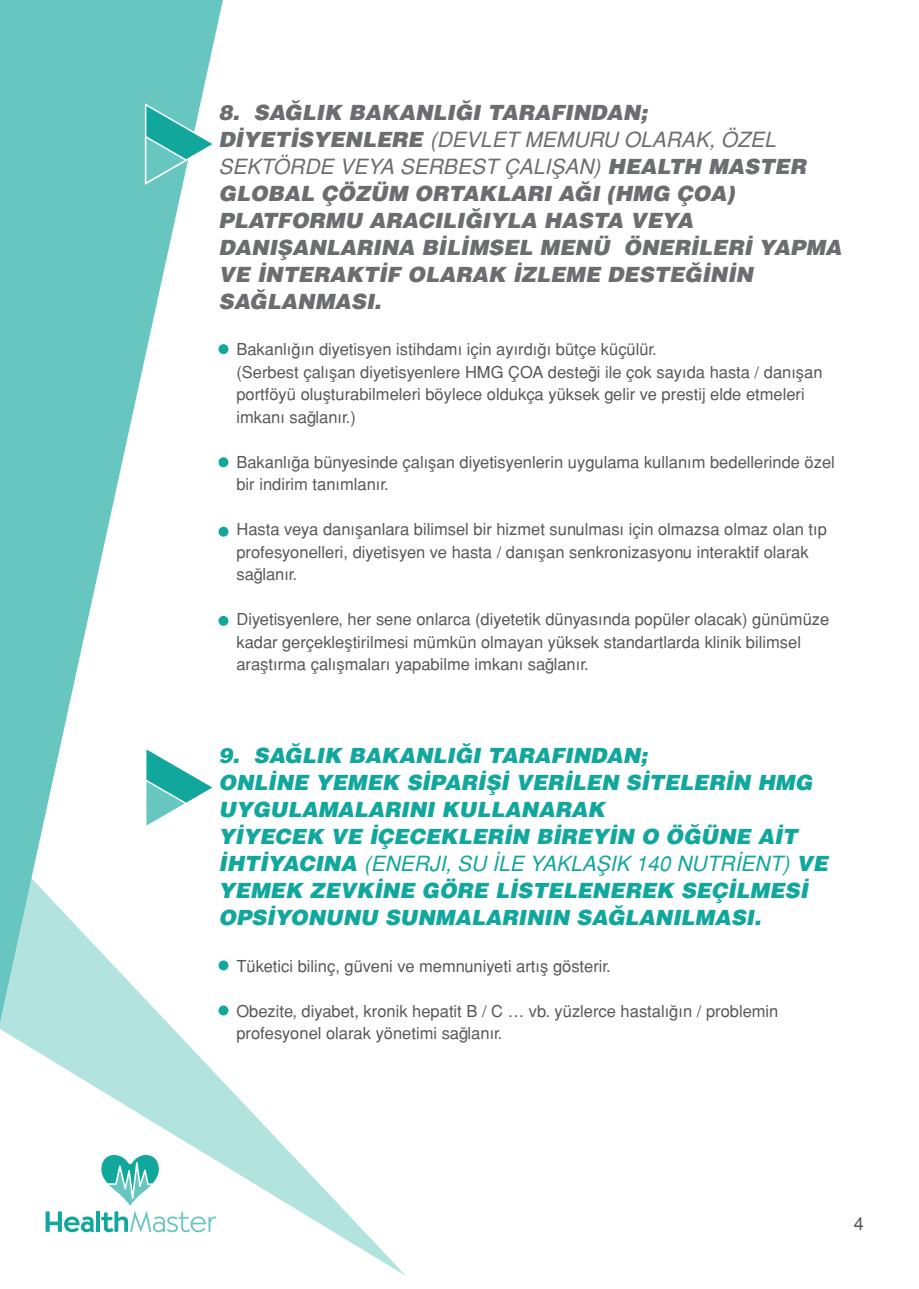
<style>
.page{position:relative;width:919px;height:1289px;background:#fff}
.page>*{position:absolute;margin:0;border:0;box-sizing:border-box;transform-origin:0 0}
.t1{font:21px/27px "Helvetica Black Italic Tr";color:#12a79d}
.t2{font:21px/27px "Helvetica Black Italic Tr";color:#6c6d70}
.t3{font:italic 21px/27px "Helvetica Tr";color:#6c6d70}
.t4{font:italic 21px "Helvetica Tr";color:#12a79d}
.t5{font:18px "Helvetica Normal Tr";color:#57585a}
.t6{font:16.5px/22.5px "Helvetica Normal Tr";color:#57585a}
.s1{font-family:"Helvetica Black Italic Tr";font-style:normal}
</style>
<div class="page">
<svg style="left:0;top:0;width:223px;height:838px;fill:#67c7c0"></svg>
<svg style="left:0;top:838px;width:406px;height:438px"></svg>
<svg style="left:144px;top:102px;width:72px;height:84px"></svg>
<div style="left:218px;top:344px;width:10px;height:10px;background:#12a79d;border-radius:50%"></div>
<div style="left:218px;top:526px;width:10px;height:10px;background:#12a79d;border-radius:50%"></div>
<div style="left:218px;top:457px;width:10px;height:10px;background:#12a79d;border-radius:50%"></div>
<div style="left:218px;top:616px;width:10px;height:10px;background:#12a79d;border-radius:50%"></div>
<svg style="left:144px;top:745px;width:72px;height:84px"></svg>
<div style="left:218px;top:960px;width:10px;height:10px;background:#12a79d;border-radius:50%"></div>
<div style="left:218px;top:1005px;width:10px;height:10px;background:#12a79d;border-radius:50%"></div>
<p class="t2" style="left:218px;top:98px;width:430px">8. SAĞLIK BAKANLIĞI TARAFINDAN;</p>
<p class="t3" style="left:218px;top:126px;width:589px"><span class="s1">DİYETİSYENLERE</span> (DEVLET MEMURU OLARAK, ÖZEL<br>SEKTÖRDE VEYA SERBEST ÇALIŞAN) <span class="s1">HEALTH MASTER</span></p>
<p class="t2" style="left:218px;top:179px;width:624px">GLOBAL ÇÖZÜM ORTAKLARI AĞI (HMG ÇOA)<br>PLATFORMU ARACILIĞIYLA HASTA VEYA DANIŞANLARINA BİLİMSEL MENÜ ÖNERİLERİ YAPMA VE İNTERAKTİF OLARAK İZLEME DESTEĞİNİN SAĞLANMASI.</p>
<p class="t6" style="left:236px;top:338px;width:587px">Bakanlığın diyetisyen istihdamı için ayırdığı bütçe küçülür.<br>(Serbest çalışan diyetisyenlere HMG ÇOA desteği ile çok sayıda hasta / danışan portföyü oluşturabilmeleri böylece oldukça yüksek gelir ve prestij elde etmeleri imkanı sağlanır.)</p>
<p class="t6" style="left:236px;top:450px;width:600px">Bakanlığa bünyesinde çalışan diyetisyenlerin uygulama kullanım bedellerinde özel bir indirim tanımlanır.</p>
<p class="t6" style="left:236px;top:518px;width:592px">Hasta veya danışanlara bilimsel bir hizmet sunulması için olmazsa olmaz olan tıp profesyonelleri, diyetisyen ve hasta / danışan senkronizasyonu interaktif olarak sağlanır.</p>
<p class="t6" style="left:236px;top:608px;width:594px">Diyetisyenlere, her sene onlarca (diyetetik dünyasında popüler olacak) günümüze kadar gerçekleştirilmesi mümkün olmayan yüksek standartlarda klinik bilimsel araştırma çalışmaları yapabilme imkanı sağlanır.</p>
<p class="t1" style="left:218px;top:741px;width:595px">9. SAĞLIK BAKANLIĞI TARAFINDAN;<br>ONLİNE YEMEK SİPARİŞİ VERİLEN SİTELERİN HMG UYGULAMALARINI KULLANARAK<br>YİYECEK VE İÇECEKLERİN BİREYİN O ÖĞÜNE AİT</p>
<p class="t4" style="left:218px;top:851px;width:611px"><span class="s1">İHTİYACINA</span> (ENERJI, SU İLE YAKLAŞIK 140 NUTRİENT) <span class="s1">VE</span></p>
<p class="t1" style="left:218px;top:876px;width:591px">YEMEK ZEVKİNE GÖRE LİSTELENEREK SEÇİLMESİ<br>OPSİYONUNU SUNMALARININ SAĞLANILMASI.</p>
<p class="t6" style="left:236px;top:954px;width:376px">Tüketici bilinç, güveni ve memnuniyeti artış gösterir.</p>
<p class="t6" style="left:236px;top:999px;width:543px">Obezite, diyabet, kronik hepatit B / C … vb. yüzlerce hastalığın / problemin profesyonel olarak yönetimi sağlanır.</p>
<p class="t5" style="left:853px;top:1213px;width:12px">4</p>
</div>
